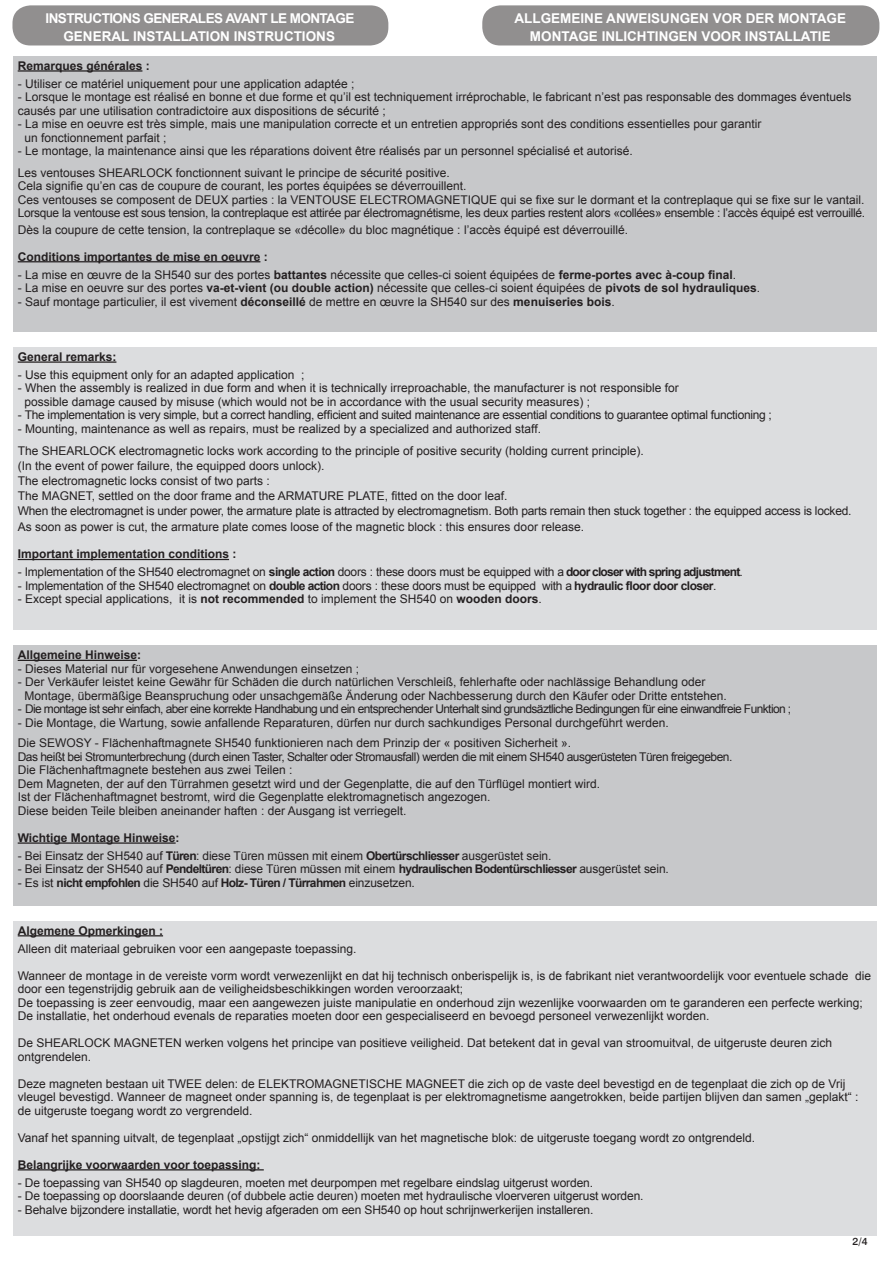
<style>
.page{position:relative;width:893px;height:1263px;background:#fff}
.page>*{position:absolute;margin:0;border:0;box-sizing:border-box;transform-origin:0 0}
.t1{font:700 13.5px/18px "Arial";color:#fff;text-align:center}
.t2{font:700 13.5px/18px "Arial";letter-spacing:-.04em;color:#fff;text-align:center}
.t3{font:12px/13.5px "Arial";color:#231f20}
.t4{font:12px "Arial";letter-spacing:-.02em;color:#231f20}
.t5{font:700 12px "Arial";color:#231f20}
.t6{font:12px "Arial";letter-spacing:-.05em;color:#231f20}
.t7{font:12px "Arial";letter-spacing:-.025em;color:#231f20}
.t8{font:700 12px "Arial";letter-spacing:-.05em;color:#231f20}
.t9{font:500 10.5px "Swiss 721 BT";color:#231f20}
.s1{font-weight:700}
.s2{font-weight:400}
</style>
<div class="page">
<div style="left:12px;top:5px;width:376px;height:40px;background:#918f8f;border-radius:18px"></div>
<div style="left:482px;top:5px;width:397px;height:40px;background:#918f8f;border-radius:18px"></div>
<div style="left:13px;top:56px;width:864px;height:275px;background:#c7c8ca"></div>
<hr style="left:18px;top:70px;width:124px;height:2px;background:#231f20">
<hr style="left:18px;top:261px;width:242px;height:1px;background:#231f20">
<div style="left:13px;top:347px;width:864px;height:282px;background:#dcdddf"></div>
<hr style="left:18px;top:361px;width:98px;height:2px;background:#231f20">
<hr style="left:18px;top:559px;width:211px;height:1px;background:#231f20">
<div style="left:13px;top:921px;width:864px;height:315px;background:#dcdddf"></div>
<hr style="left:18px;top:935px;width:145px;height:1px;background:#231f20">
<hr style="left:18px;top:1169px;width:246px;height:1px;background:#231f20">
<div style="left:13px;top:645px;width:864px;height:261px;background:#c7c8ca"></div>
<hr style="left:18px;top:660px;width:119px;height:1px;background:#231f20">
<hr style="left:18px;top:842px;width:158px;height:2px;background:#231f20">
<p class="t2" style="left:45px;top:9px;width:310px">INSTRUCTIONS GENERALES AVANT LE MONTAGE<br>GENERAL INSTALLATION INSTRUCTIONS</p>
<p class="t1" style="left:514px;top:9px;width:333px">ALLGEMEINE ANWEISUNGEN VOR DER MONTAGE<br>MONTAGE INLICHTINGEN VOOR INSTALLATIE</p>
<p class="t5" style="left:18px;top:58px;width:134px">Remarques générales :</p>
<p class="t3" style="left:18px;top:77px;width:338px">- Utiliser ce matériel uniquement pour une application adaptée ;</p>
<p class="t3" style="left:18px;top:90px;width:835px">- Lorsque le montage est réalisé en bonne et due forme et qu’il est techniquement irréprochable, le fabricant n’est pas responsable des dommages éventuels causés par une utilisation contradictoire aux dispositions de sécurité ;</p>
<p class="t3" style="left:24px;top:117px;width:738px;text-indent:-7px">- La mise en oeuvre est très simple, mais une manipulation correcte et un entretien appropriés sont des conditions essentielles pour garantir un fonctionnement parfait ;</p>
<p class="t3" style="left:18px;top:140px;width:616px;line-height:21.6px">- Le montage, la maintenance ainsi que les réparations doivent être réalisés par un personnel spécialisé et autorisé.<br>Les ventouses SHEARLOCK fonctionnent suivant le principe de sécurité positive.</p>
<p class="t3" style="left:18px;top:179px;width:849px">Cela signifie qu’en cas de coupure de courant, les portes équipées se déverrouillent.<br>Ces ventouses se composent de DEUX parties : la VENTOUSE ELECTROMAGNETIQUE qui se fixe sur le dormant et la contreplaque qui se fixe sur le vantail.<br>Lorsque la ventouse est sous tension, la contreplaque est attirée par électromagnétisme, les deux parties restent alors «collées» ensemble : l’accès équipé est verrouillé.</p>
<p class="t3" style="left:18px;top:223px;width:612px">Dès la coupure de cette tension, la contreplaque se «décolle» du bloc magnétique : l’accès équipé est déverrouillé.</p>
<p class="t5" style="left:18px;top:248px;width:252px">Conditions importantes de mise en oeuvre :</p>
<p class="t3" style="left:18px;top:268px;width:720px">- La mise en œuvre de la SH540 sur des portes <span class="s1">battantes</span> nécessite que celles-ci soient équipées de <span class="s1">ferme-portes avec à-coup final</span>.</p>
<p class="t3" style="left:18px;top:281px;width:744px">- La mise en oeuvre sur des portes <span class="s1">va-et-vient (ou double action)</span> nécessite que celles-ci soient équipées de <span class="s1">pivots de sol hydrauliques</span>.</p>
<p class="t3" style="left:18px;top:295px;width:598px">- Sauf montage particulier, il est vivement <span class="s1">déconseillé</span> de mettre en œuvre la SH540 sur des <span class="s1">menuiseries bois</span>.</p>
<p class="t5" style="left:18px;top:349px;width:100px">General remarks:</p>
<p class="t3" style="left:18px;top:368px;width:288px">- Use this equipment only for an adapted application ;</p>
<p class="t3" style="left:24px;top:381px;width:656px;text-indent:-7px">- When the assembly is realized in due form and when it is technically irreproachable, the manufacturer is not responsible for possible damage caused by misuse (which would not be in accordance with the usual security measures) ;</p>
<p class="t7" style="left:18px;top:407px;width:756px">- The implementation is very simple, but a correct handling, efficient and suited maintenance are essential conditions to guarantee optimal functioning ;</p>
<p class="t3" style="left:18px;top:418px;width:628px;line-height:22.2px">- Mounting, maintenance as well as repairs, must be realized by a specialized and authorized staff.<br>The SHEARLOCK electromagnetic locks work according to the principle of positive security (holding current principle).</p>
<p class="t3" style="left:18px;top:458px;width:835px;line-height:15px">(In the event of power failure, the equipped doors unlock).<br>The electromagnetic locks consist of two parts :<br>The MAGNET, settled on the door frame and the ARMATURE PLATE, fitted on the door leaf.<br>When the electromagnet is under power, the armature plate is attracted by electromagnetism. Both parts remain then stuck together : the equipped access is locked.</p>
<p class="t3" style="left:18px;top:520px;width:568px">As soon as power is cut, the armature plate comes loose of the magnetic block : this ensures door release.</p>
<p class="t5" style="left:18px;top:546px;width:220px">Important implementation conditions :</p>
<p class="t4" style="left:18px;top:564px;width:727px">- Implementation of the SH540 electromagnet on <span class="s1">single action</span> doors : these doors must be equipped with a <span class="s1">door closer with spring adjustment</span>.</p>
<p class="t4" style="left:18px;top:578px;width:700px">- Implementation of the SH540 electromagnet on <span class="s1">double action</span> doors : these doors must be equipped with a <span class="s1">hydraulic floor door closer</span>.</p>
<p class="t3" style="left:18px;top:592px;width:526px">- Except special applications, it is <span class="s1">not recommended</span> to implement the SH540 on <span class="s1">wooden doors</span>.</p>
<p class="t5" style="left:18px;top:647px;width:125px">Allgemeine Hinweise:</p>
<p class="t3" style="left:18px;top:662px;width:343px">- Dieses Material nur für vorgesehene Anwendungen einsetzen ;</p>
<p class="t3" style="left:24px;top:675px;width:704px;text-indent:-7px">- Der Verkäufer leistet keine Gewähr für Schäden die durch natürlichen Verschleiß, fehlerhafte oder nachlässige Behandlung oder<br>Montage, übermäßige Beanspruchung oder unsachgemäße Änderung oder Nachbesserung durch den Käufer oder Dritte entstehen.</p>
<p class="t6" style="left:18px;top:701px;width:775px">- Die montage ist sehr einfach, aber eine korrekte Handhabung und ein entsprechender Unterhalt sind grundsäztliche Bedingungen für eine einwandfreie Funktion ;</p>
<p class="t3" style="left:18px;top:712px;width:653px;line-height:20.7px">- Die Montage, die Wartung, sowie anfallende Reparaturen, dürfen nur durch sachkundiges Personal durchgeführt werden.<br>Die SEWOSY - Flächenhaftmagnete SH540 funktionieren nach dem Prinzip der « positiven Sicherheit ».</p>
<p class="t3" style="left:18px;top:750px;width:716px">Das heißt bei Stromunterbrechung (durch einen Taster, Schalter oder Stromausfall) werden die mit einem SH540 ausgerüsteten Türen freigegeben.<br>Die Flächenhaftmagnete bestehen aus zwei Teilen :<br>Dem Magneten, der auf den Türrahmen gesetzt wird und der Gegenplatte, die auf den Türflügel montiert wird.<br>Ist der Flächenhaftmagnet bestromt, wird die Gegenplatte elektromagnetisch angezogen.<br>Diese beiden Teile bleiben aneinander haften : der Ausgang ist verriegelt.</p>
<p class="t5" style="left:18px;top:830px;width:163px">Wichtige Montage Hinweise:</p>
<p class="t3" style="left:18px;top:849px;width:535px">- Bei Einsatz der SH540 auf <span class="s1">Türen</span>: diese Türen müssen mit einem <span class="s1">Obertürschliesser</span> ausgerüstet sein.</p>
<p class="t3" style="left:18px;top:862px;width:653px">- Bei Einsatz der SH540 auf <span class="s1">Pendeltüren</span>: diese Türen müssen mit einem <span class="s1">hydraulischen Bodentürschliesser</span> ausgerüstet sein.</p>
<p class="t8" style="left:18px;top:875px;width:399px"><span class="s2">- Es ist</span> nicht empfohlen <span class="s2">die SH540 auf</span> Holz- Türen / Türrahmen <span class="s2">einzusetzen.</span></p>
<p class="t5" style="left:18px;top:922px;width:147px">Algemene Opmerkingen :</p>
<p class="t3" style="left:18px;top:942px;width:340px">Alleen dit materiaal gebruiken voor een aangepaste toepassing.</p>
<p class="t3" style="left:18px;top:969px;width:855px">Wanneer de montage in de vereiste vorm wordt verwezenlijkt en dat hij technisch onberispelijk is, is de fabrikant niet verantwoordelijk voor eventuele schade die door een tegenstrijdig gebruik aan de veiligheidsbeschikkingen worden veroorzaakt;<br>De toepassing is zeer eenvoudig, maar een aangewezen juiste manipulatie en onderhoud zijn wezenlijke voorwaarden om te garanderen een perfecte werking; De installatie, het onderhoud evenals de reparaties moeten door een gespecialiseerd en bevoegd personeel verwezenlijkt worden.</p>
<p class="t3" style="left:18px;top:1036px;width:816px">De SHEARLOCK MAGNETEN werken volgens het principe van positieve veiligheid. Dat betekent dat in geval van stroomuitval, de uitgeruste deuren zich ontgrendelen.</p>
<p class="t3" style="left:18px;top:1077px;width:842px">Deze magneten bestaan uit TWEE delen: de ELEKTROMAGNETISCHE MAGNEET die zich op de vaste deel bevestigd en de tegenplaat die zich op de Vrij vleugel bevestigd. Wanneer de magneet onder spanning is, de tegenplaat is per elektromagnetisme aangetrokken, beide partijen blijven dan samen „geplakt“ : de uitgeruste toegang wordt zo vergrendeld.</p>
<p class="t3" style="left:18px;top:1131px;width:739px">Vanaf het spanning uitvalt, de tegenplaat „opstijgt zich“ onmiddellijk van het magnetische blok: de uitgeruste toegang wordt zo ontgrendeld.</p>
<p class="t5" style="left:18px;top:1156px;width:244px">Belangrijke voorwaarden voor toepassing:</p>
<p class="t3" style="left:18px;top:1176px;width:577px">- De toepassing van SH540 op slagdeuren, moeten met deurpompen met regelbare eindslag uitgerust worden.</p>
<p class="t3" style="left:18px;top:1189px;width:627px">- De toepassing op doorslaande deuren (of dubbele actie deuren) moeten met hydraulische vloerveren uitgerust worden.</p>
<p class="t3" style="left:18px;top:1203px;width:577px">- Behalve bijzondere installatie, wordt het hevig afgeraden om een SH540 op hout schrijnwerkerijen installeren.</p>
<p class="t9" style="left:853px;top:1235px;width:16px">2/4</p>
</div>
